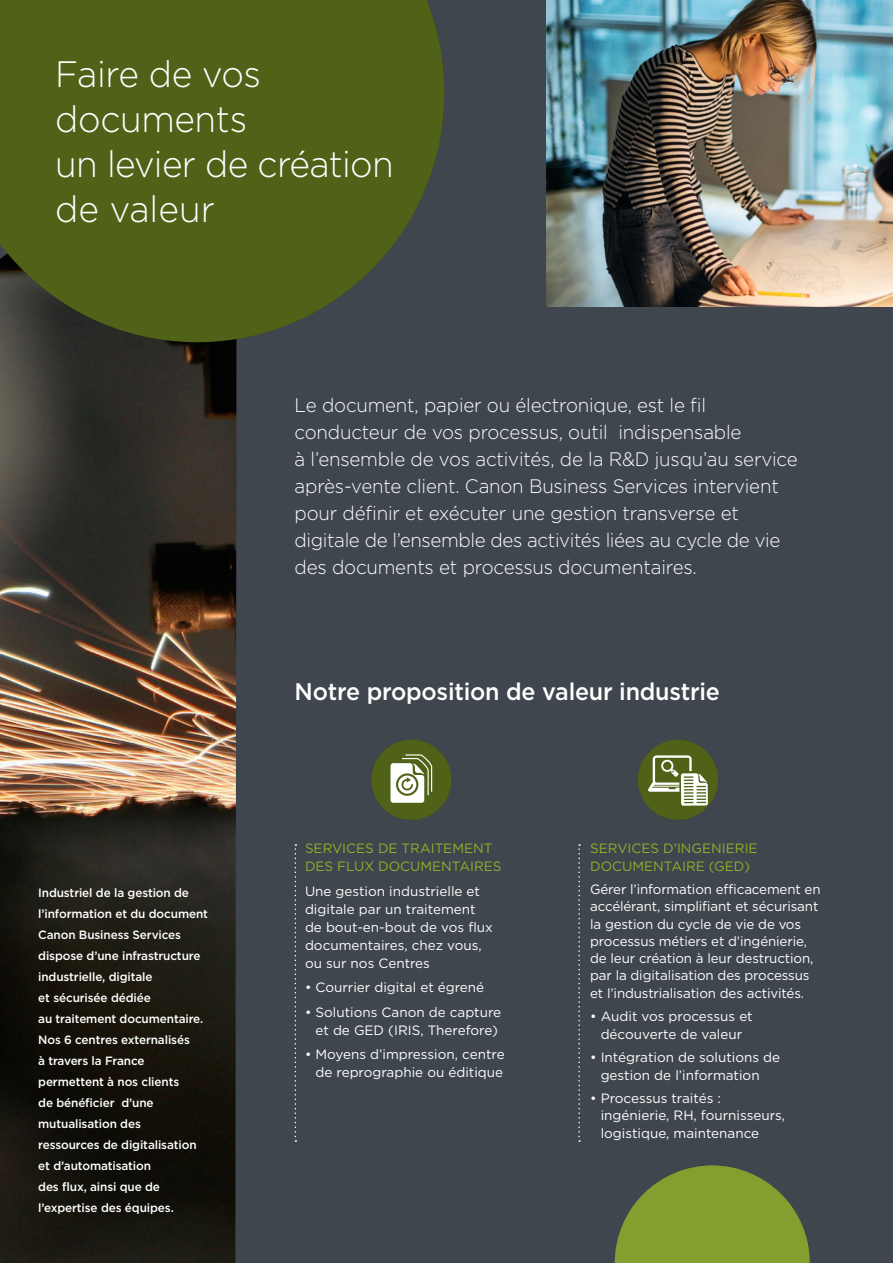
<style>
.page{position:relative;width:893px;height:1263px;background:#3f464d}
.page>*{position:absolute;margin:0;border:0;box-sizing:border-box;transform-origin:0 0}
.t1{font:300 36.75px/45px "Gotham";letter-spacing:-.02em;color:#fff;scale:.96 1}
.t2{font:500 24px "Gotham";letter-spacing:-.01em;color:#fff}
.Bullets_1_-_grey{font:300 19.5px/27px "Gotham";letter-spacing:-.01em;color:#fff;scale:.96 1}
.Body_1_-_grey{font:13.5px/17.2px "Gotham";color:#fff}
.Body_1_-_grey-2{font:13.5px/17.2px "Gotham";color:#92af2a}
.Body_1_-_grey-3{font:500 12px/21px "Gotham";letter-spacing:-.01em;color:#fff}
</style>
<div class="page">
<svg style="left:615px;top:1165px;width:195px;height:98px"></svg>
<img style="left:547px;top:0;width:346px;height:306px">
<svg style="left:0;top:0;width:444px;height:334px;background:#4d5f1c"></svg>
<img style="left:0;top:253px;width:260px;height:1010px">
<svg style="left:295px;top:844px;width:1px;height:298px"></svg>
<svg style="left:578px;top:844px;width:2px;height:298px"></svg>
<div style="left:371px;top:740px;width:80px;height:80px;background:#4f6217;border-radius:50%"></div>
<svg style="left:390px;top:754px;width:42px;height:49px"></svg>
<div style="left:638px;top:740px;width:80px;height:80px;background:#4f6217;border-radius:50%"></div>
<svg style="left:648px;top:755px;width:60px;height:51px"></svg>
<p class="t1" style="left:55px;top:50px;width:354px">Faire de vos documents<br>un levier de création de valeur</p>
<p class="Bullets_1_-_grey" style="left:295px;top:391px;width:525px">Le document, papier ou électronique, est le fil conducteur de vos processus, outil indispensable<br>à l’ensemble de vos activités, de la R&amp;D jusqu’au service après-vente client. Canon Business Services intervient pour définir et exécuter une gestion transverse et digitale de l’ensemble des activités liées au cycle de vie des documents et processus documentaires.</p>
<p class="Body_1_-_grey-3" style="left:38px;top:882px;width:171px">Industriel de la gestion de l’information et du document<br>Canon Business Services dispose d’une infrastructure industrielle, digitale<br>et sécurisée dédiée<br>au traitement documentaire.<br>Nos 6 centres externalisés<br>à travers la France permettent à nos clients<br>de bénéficier d’une mutualisation des<br>ressources de digitalisation et d’automatisation<br>des flux, ainsi que de l’expertise des équipes.</p>
<p class="t2" style="left:295px;top:675px;width:427px">Notre proposition de valeur industrie</p>
<p class="Body_1_-_grey-2" style="left:305px;top:839px;width:198px;line-height:18px">SERVICES DE TRAITEMENT<br>DES FLUX DOCUMENTAIRES</p>
<p class="Body_1_-_grey" style="left:305px;top:882px;width:189px;line-height:18px">Une gestion industrielle et digitale par un traitement de bout-en-bout de vos flux documentaires, chez vous, ou sur nos Centres</p>
<p class="Body_1_-_grey" style="left:305px;top:978px;width:181px">• Courrier digital et égrené</p>
<p class="Body_1_-_grey" style="left:305px;top:1002px;width:198px;line-height:18px;text-align:center">• Solutions Canon de capture et de GED (IRIS, Therefore)</p>
<p class="Body_1_-_grey" style="left:305px;top:1045px;width:201px;line-height:18px;text-align:right">• Moyens d’impression, centre de reprographie ou éditique</p>
<p class="Body_1_-_grey-2" style="left:590px;top:840px;width:169px">SERVICES D’INGENIERIE<br>DOCUMENTAIRE (GED)</p>
<p class="Body_1_-_grey" style="left:590px;top:880px;width:232px">Gérer l’information efficacement en accélérant, simplifiant et sécurisant la gestion du cycle de vie de vos processus métiers et d’ingénierie, de leur création à leur destruction, par la digitalisation des processus et l’industrialisation des activités.</p>
<p class="Body_1_-_grey" style="left:590px;top:1008px;width:164px;text-align:center">• Audit vos processus et découverte de valeur</p>
<p class="Body_1_-_grey" style="left:601px;top:1048px;width:181px;text-indent:-11px">• Intégration de solutions de gestion de l’information</p>
<p class="Body_1_-_grey" style="left:601px;top:1089px;width:186px;text-indent:-11px">• Processus traités : ingénierie, RH, fournisseurs, logistique, maintenance</p>
</div>
